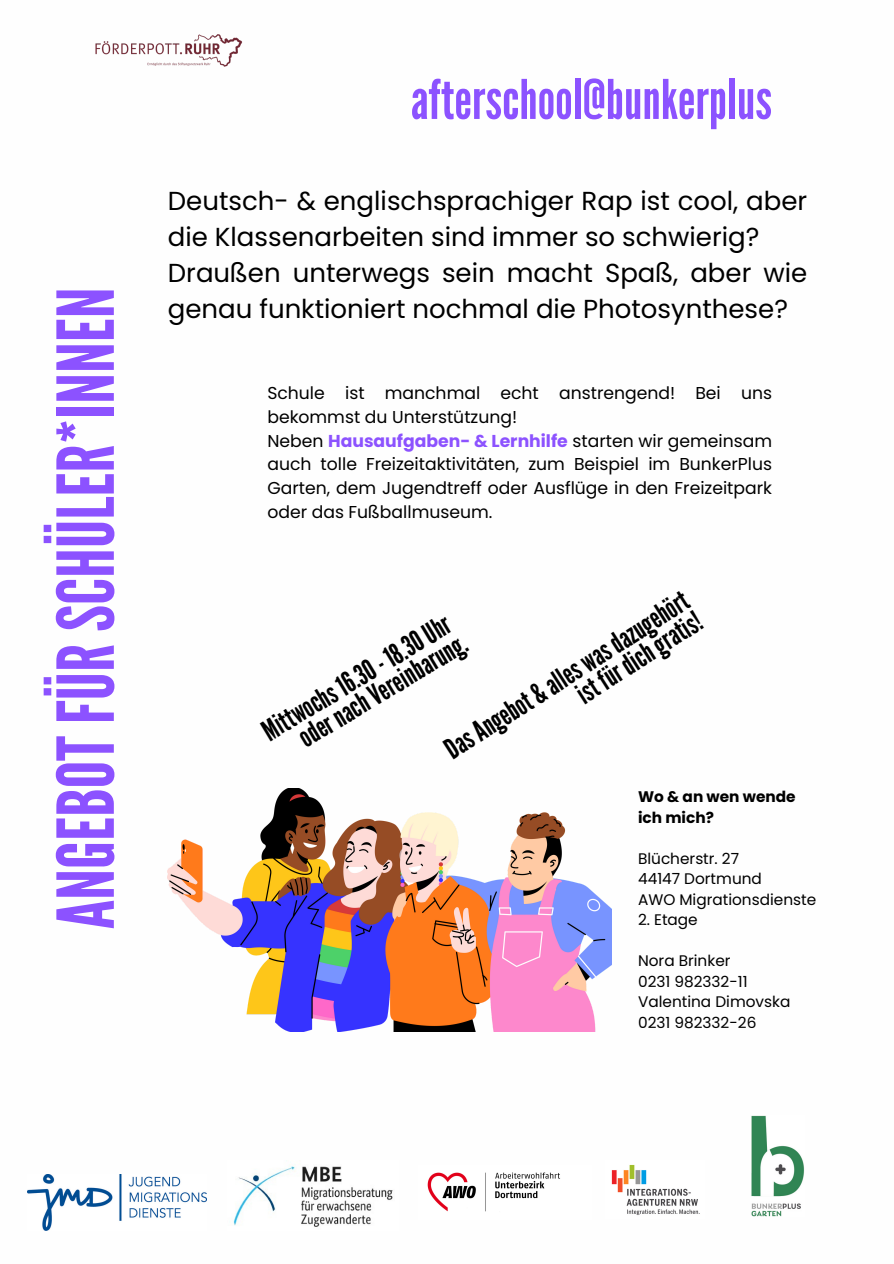
<style>
.page{position:relative;width:894px;height:1264px;background:#fff}
.page>*{position:absolute;margin:0;border:0;box-sizing:border-box;transform-origin:0 0}
.t1{font:78.15px "League Gothic";color:#8c52ff}
.t2{font:54.45px "League Gothic";color:#8c52ff}
.t3{font:28.65px/24.5px "League Gothic";color:#000;text-align:right}
.t4{font:25.95px/36.2px "Poppins";color:#000}
.t5{font:17.25px/23.7px "Poppins";color:#000}
.t6{font:15.3px/20.4px "Poppins";color:#000}
.t7{font:700 15.3px/20.4px "Poppins";color:#000}
.s1{font-weight:700;color:#8c52ff}
</style>
<div class="page">
<img style="left:168px;top:788px;width:443px;height:243px">
<img style="left:427px;top:1172px;width:133px;height:40px">
<img style="left:611px;top:1164px;width:89px;height:51px">
<img style="left:95px;top:34px;width:148px;height:33px">
<img style="left:751px;top:1115px;width:53px;height:101px">
<img style="left:233px;top:1166px;width:160px;height:61px">
<img style="left:28px;top:1174px;width:179px;height:56px">
<p class="t1" style="left:41px;top:929px;width:643px;rotate:-90deg">ANGEBOTFÜRSCHÜLER*INNEN</p>
<h5 class="t2" style="left:410px;top:68px;width:363px">afterschool@bunkerplus</h5>
<p class="t4" style="left:168px;top:182px;width:640px">Deutsch- &amp; englischsprachiger Rap ist cool, aber die Klassenarbeiten sind immer so schwierig?<br>Draußen unterwegs sein macht Spaß, aber wie genau funktioniert nochmal die Photosynthese?</p>
<p class="t5" style="left:267px;top:381px;width:506px">Schule ist manchmal echt anstrengend! Bei uns bekommst du Unterstützung!<br>Neben <span class="s1">Hausaufgaben- &amp; Lernhilfe</span> starten wir gemeinsam auch tolle Freizeitaktivitäten, zum Beispiel im BunkerPlus Garten, dem Jugendtreff oder Ausflüge in den Freizeitpark oder das Fußballmuseum.</p>
<p class="t3" style="left:441px;top:742px;width:285px;line-height:24.9px;rotate:-33deg">DasAngebot &amp; al es wasdazugehört ist fürdichgratis!</p>
<p class="t3" style="left:258px;top:722px;width:220px;rotate:-31deg">Mit wochs 16.30- 18.30Uhr odernachVereinbarung.</p>
<p class="t7" style="left:638px;top:786px;width:159px">Wo &amp; an wen wende ich mich?</p>
<p class="t6" style="left:638px;top:848px;width:102px">Blücherstr. 27</p>
<p class="t6" style="left:638px;top:868px;width:125px">44147 Dortmund</p>
<p class="t6" style="left:638px;top:889px;width:180px">AWO Migrationsdienste</p>
<p class="t6" style="left:638px;top:909px;width:61px">2. Etage</p>
<p class="t6" style="left:638px;top:950px;width:94px">Nora Brinker</p>
<p class="t6" style="left:638px;top:971px;width:111px">0231 982332-11</p>
<p class="t6" style="left:638px;top:991px;width:154px">Valentina Dimovska<br>0231 982332-26</p>
</div>
